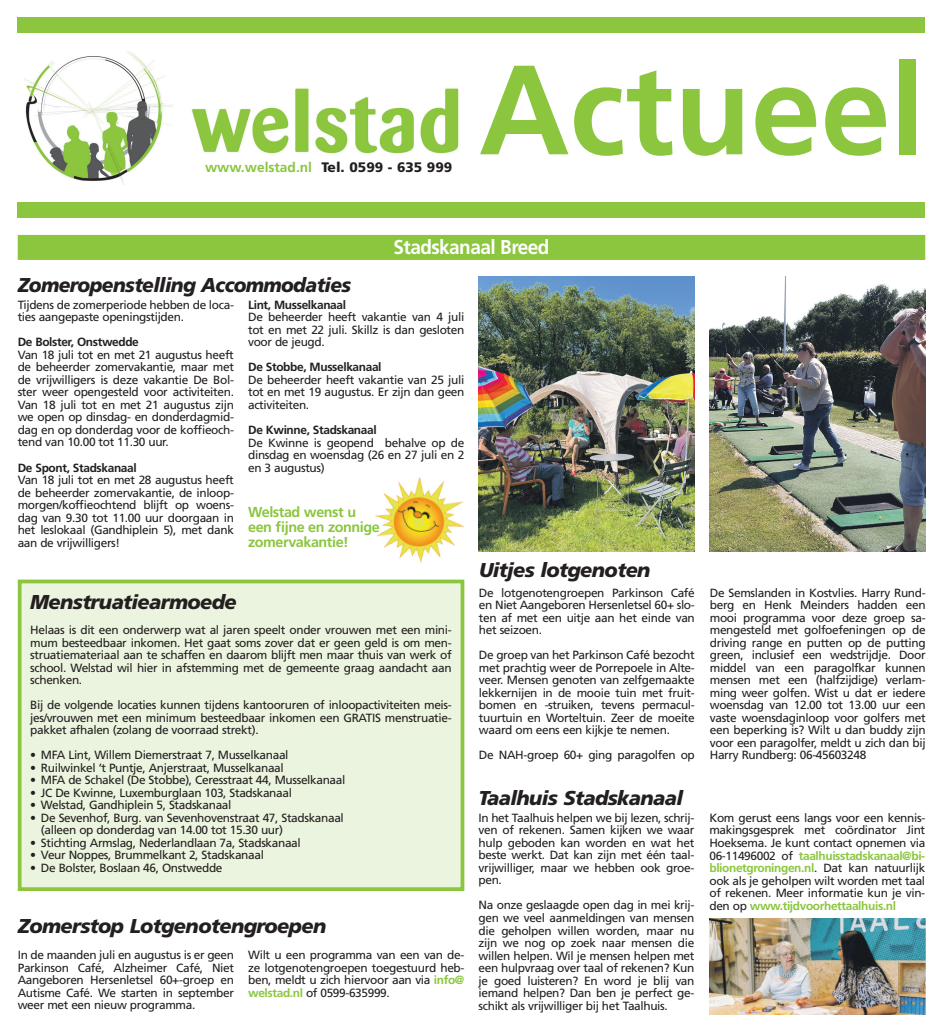
<style>
.page{position:relative;width:943px;height:1032px;background:#fff}
.page>*{position:absolute;margin:0;border:0;box-sizing:border-box;transform-origin:0 0}
.t1{font:700 126.75px "Frutiger LT Std";color:#8bc63e}
.t2{font:italic 900 20px "Frutiger LT Std";letter-spacing:-.03em;color:#231f20}
.t3{font:italic 900 20px "Frutiger LT Std";letter-spacing:-.03em;color:#231f20;scale:.96 1}
.t4{font:700 20px "Frutiger LT Std";letter-spacing:-.03em;color:#fff;scale:.95 1}
.t5{font:700 14.38px/15px "Frutiger LT Std";letter-spacing:-.03em;color:#8bc63e}
.t6{font:900 13.75px "Frutiger LT Std";color:#231f20}
.t7{font:11.88px/12.5px "Frutiger LT Std";letter-spacing:-.03em;color:#231f20;text-align:justify}
.t8{font:700 11.88px "Frutiger LT Std";letter-spacing:-.03em;color:#231f20}
.s1{font-weight:700;color:#8bc63e}
</style>
<div class="page">
<img style="left:24px;top:51px;width:435px;height:133px">
<div style="left:18px;top:203px;width:907px;height:15px;background:#8bc63e"></div>
<div style="left:18px;top:18px;width:907px;height:15px;background:#8bc63e"></div>
<div style="left:18px;top:235px;width:907px;height:25px;background:#8bc63e"></div>
<img style="left:375px;top:477px;width:90px;height:86px">
<img style="left:709px;top:277px;width:216px;height:274px">
<img style="left:478px;top:277px;width:216px;height:274px">
<div style="left:18px;top:579px;width:446px;height:311px;background:#ebf4de;border:4px solid #8bc63e"></div>
<img style="left:709px;top:918px;width:216px;height:95px">
<p class="t6" style="left:205px;top:159px;width:248px"><span class="s1">www.welstad.nl</span> Tel. 0599 - 635 999</p>
<h1 class="t1" style="left:479px;top:36px;width:448px">Actueel</h1>
<h2 class="t3" style="left:18px;top:273px;width:349px">Zomeropenstelling Accommodaties</h2>
<h2 class="t4" style="left:393px;top:235px;width:165px">Stadskanaal Breed</h2>
<p class="t7" style="left:18px;top:298px;width:218px">Tijdens de zomerperiode hebben de loca&shy;ties aangepaste openingstijden.</p>
<p class="t8" style="left:18px;top:335px;width:123px">De Bolster, Onstwedde</p>
<p class="t7" style="left:18px;top:348px;width:218px">Van 18 juli tot en met 21 augustus heeft de beheerder zomervakantie, maar met de vrijwilligers is deze vakantie De Bol&shy;ster weer opengesteld voor activiteiten.<br>Van 18 juli tot en met 21 augustus zijn we open op dinsdag- en donderdagmid&shy;dag en op donderdag voor de koffieoch&shy;tend van 10.00 tot 11.30 uur.</p>
<p class="t8" style="left:18px;top:460px;width:120px">De Spont, Stadskanaal</p>
<p class="t7" style="left:18px;top:473px;width:218px">Van 18 juli tot en met 28 augustus heeft de beheerder zomervakantie, de inloop&shy;morgen/koffieochtend blijft op woens&shy;dag van 9.30 tot 11.00 uur doorgaan in het leslokaal (Gandhiplein 5), met dank aan de vrijwilligers!</p>
<p class="t8" style="left:248px;top:298px;width:99px">Lint, Musselkanaal</p>
<p class="t7" style="left:248px;top:311px;width:218px">De beheerder heeft vakantie van 4 juli tot en met 22 juli. Skillz is dan gesloten voor de jeugd.</p>
<p class="t8" style="left:248px;top:360px;width:135px">De Stobbe, Musselkanaal</p>
<p class="t7" style="left:248px;top:373px;width:218px">De beheerder heeft vakantie van 25 juli tot en met 19 augustus. Er zijn dan geen activiteiten.</p>
<p class="t8" style="left:248px;top:423px;width:130px">De Kwinne, Stadskanaal</p>
<p class="t7" style="left:248px;top:436px;width:218px">De Kwinne is geopend behalve op de dinsdag en woensdag (26 en 27 juli en 2 en 3 augustus)</p>
<p class="t5" style="left:248px;top:504px;width:133px">Welstad wenst u een fijne en zonnige zomervakantie!</p>
<h2 class="t2" style="left:30px;top:589px;width:208px">Menstruatiearmoede</h2>
<p class="t7" style="left:30px;top:623px;width:423px">Helaas is dit een onderwerp wat al jaren speelt onder vrouwen met een mini&shy;mum besteedbaar inkomen. Het gaat soms zover dat er geen geld is om men&shy;struatiemateriaal aan te schaffen en daarom blijft men maar thuis van werk of school. Welstad wil hier in afstemming met de gemeente graag aandacht aan schenken.</p>
<p class="t7" style="left:30px;top:698px;width:423px">Bij de volgende locaties kunnen tijdens kantooruren of inloopactiviteiten meis&shy;jes/vrouwen met een minimum besteedbaar inkomen een GRATIS menstruatie&shy;pakket afhalen (zolang de voorraad strekt).</p>
<p class="t7" style="left:30px;top:748px;width:260px">• MFA Lint, Willem Diemerstraat 7, Musselkanaal</p>
<p class="t7" style="left:30px;top:761px;width:255px">• Ruilwinkel ’t Puntje, Anjerstraat, Musselkanaal</p>
<p class="t7" style="left:30px;top:773px;width:316px">• MFA de Schakel (De Stobbe), Ceresstraat 44, Musselkanaal</p>
<p class="t7" style="left:30px;top:786px;width:263px">• JC De Kwinne, Luxemburglaan 103, Stadskanaal</p>
<p class="t7" style="left:30px;top:798px;width:203px">• Welstad, Gandhiplein 5, Stadskanaal</p>
<p class="t7" style="left:41px;top:811px;width:304px;text-indent:-11px">• De Sevenhof, Burg. van Sevenhovenstraat 47, Stadskanaal (alleen op donderdag van 14.00 tot 15.30 uur)</p>
<p class="t7" style="left:30px;top:836px;width:272px">• Stichting Armslag, Nederlandlaan 7a, Stadskanaal</p>
<p class="t7" style="left:30px;top:848px;width:235px">• Veur Noppes, Brummelkant 2, Stadskanaal</p>
<p class="t7" style="left:30px;top:861px;width:194px">• De Bolster, Boslaan 46, Onstwedde</p>
<h2 class="t2" style="left:18px;top:913px;width:310px">Zomerstop Lotgenotengroepen</h2>
<p class="t7" style="left:18px;top:948px;width:218px">In de maanden juli en augustus is er geen Parkinson Café, Alzheimer Café, Niet Aangeboren Hersenletsel 60+-groep en Autisme Café. We starten in september weer met een nieuw programma.</p>
<p class="t7" style="left:248px;top:948px;width:218px">Wilt u een programma van een van de&shy;ze lotgenotengroepen toegestuurd heb&shy;ben, meldt u zich hiervoor aan via <span class="s1">info@ welstad.nl</span> of 0599-635999.</p>
<h2 class="t2" style="left:479px;top:558px;width:173px">Uitjes lotgenoten</h2>
<p class="t7" style="left:479px;top:586px;width:217px">De lotgenotengroepen Parkinson Café en Niet Aangeboren Hersenletsel 60+ slo&shy;ten af met een uitje aan het einde van het seizoen.</p>
<p class="t7" style="left:479px;top:648px;width:217px">De groep van het Parkinson Café bezocht met prachtig weer de Porrepoele in Alte&shy;veer. Mensen genoten van zelfgemaakte lekkernijen in de mooie tuin met fruit&shy;bomen en -struiken, tevens permacul&shy;tuurtuin en Worteltuin. Zeer de moeite waard om eens een kijkje te nemen.</p>
<p class="t7" style="left:479px;top:748px;width:217px">De NAH-groep 60+ ging paragolfen op</p>
<h2 class="t2" style="left:478px;top:785px;width:206px">Taalhuis Stadskanaal</h2>
<p class="t7" style="left:478px;top:811px;width:217px">In het Taalhuis helpen we bij lezen, schrij&shy;ven of rekenen. Samen kijken we waar hulp geboden kan worden en wat het beste werkt. Dat kan zijn met één taal&shy;vrijwilliger, maar we hebben ook groe&shy;pen.</p>
<p class="t7" style="left:478px;top:898px;width:217px">Na onze geslaagde open dag in mei krij&shy;gen we veel aanmeldingen van mensen die geholpen willen worden, maar nu zijn we nog op zoek naar mensen die willen helpen. Wil je mensen helpen met een hulpvraag over taal of rekenen? Kun je goed luisteren? En word je blij van iemand helpen? Dan ben je perfect ge&shy;schikt als vrijwilliger bij het Taalhuis.</p>
<p class="t7" style="left:709px;top:586px;width:217px">De Semslanden in Kostvlies. Harry Rund&shy;berg en Henk Meinders hadden een mooi programma voor deze groep sa&shy;mengesteld met golfoefeningen op de driving range en putten op de putting green, inclusief een wedstrijdje. Door middel van een paragolfkar kunnen mensen met een (halfzijdige) verlam&shy;ming weer golfen. Wist u dat er iedere woensdag van 12.00 tot 13.00 uur een vaste woensdaginloop voor golfers met een beperking is? Wilt u dan buddy zijn voor een paragolfer, meldt u zich dan bij Harry Rundberg: 06-45603248</p>
<p class="t7" style="left:709px;top:811px;width:217px">Kom gerust eens langs voor een kennis&shy;makingsgesprek met coördinator Jint Hoeksema. Je kunt contact opnemen via 06-11496002 of <span class="s1">taalhuisstadskanaal@bi&shy;blionetgroningen.nl</span>. Dat kan natuurlijk ook als je geholpen wilt worden met taal of rekenen. Meer informatie kun je vin&shy;den op <span class="s1">www.tijdvoorhettaalhuis.nl</span></p>
</div>
